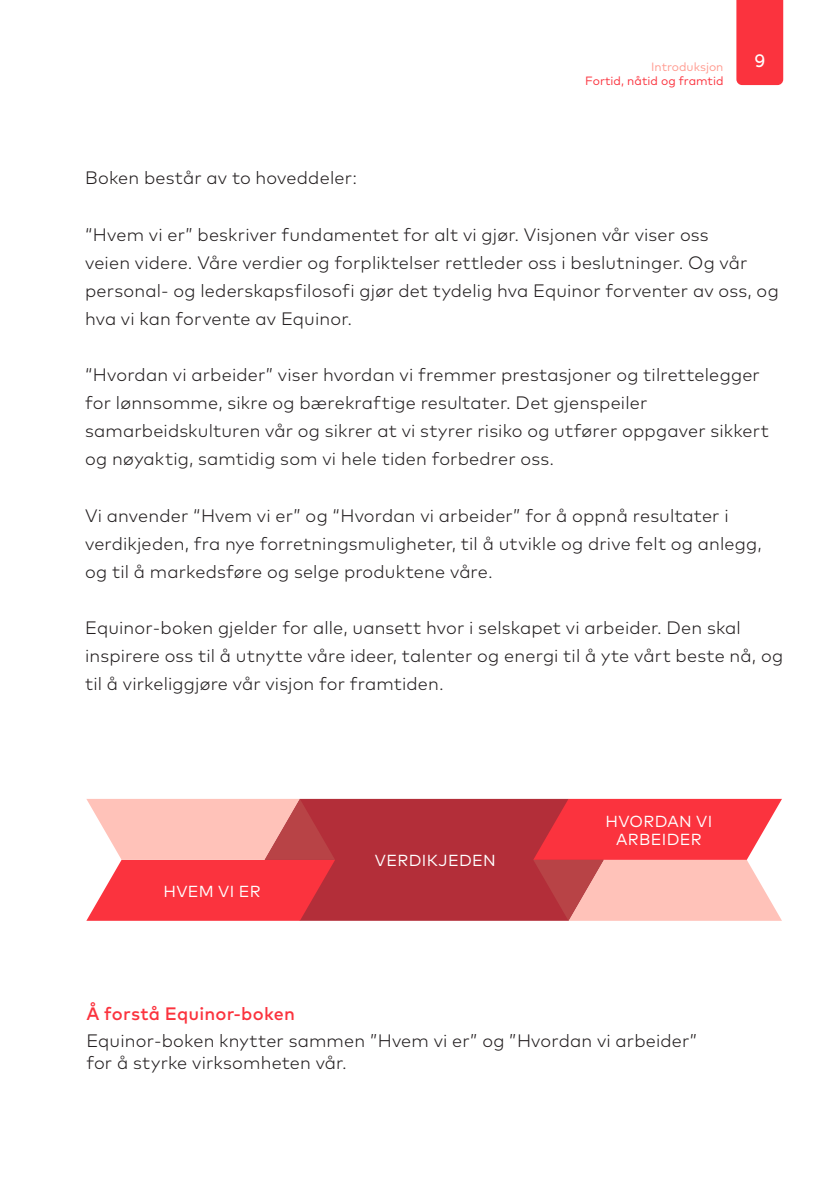
<style>
.page{position:relative;width:840px;height:1191px;background:#fff}
.page>*{position:absolute;margin:0;border:0;box-sizing:border-box;transform-origin:0 0}
.Body_text{font:300 18px/28px "Mark Pro";letter-spacing:.01em;color:#231f20}
.Illustration_descrip{font:300 18px/21.6px "Mark Pro";letter-spacing:.01em;color:#231f20}
.illustration_title{font:500 18px "Mark Pro";letter-spacing:.01em;color:#fb333e}
.t1{font:18px "Equinor Beta";color:#fff}
.IT_L-CAPS{font:16px/18px "Mark Pro";letter-spacing:.025em;color:#fff;text-align:center}
.t2{font:12px "Mark OT";color:#fb333e}
.t3{font:12px "Mark OT";color:#ff9b90}
</style>
<div class="page">
<div style="left:736px;top:0;width:46px;height:85px;background:#fb333e"></div>
<div style="left:335px;top:799px;width:198px;height:121px;background:#b32e39"></div>
<svg style="left:533px;top:799px;width:248px;height:121px;background:#f27477"></svg>
<svg style="left:86px;top:799px;width:249px;height:121px;background:#f27678"></svg>
<p class="Body_text" style="left:85px;top:163px;width:273px">Boken består av to hoveddeler:</p>
<p class="t3" style="left:650px;top:59px;width:74px">Introduksjon</p>
<p class="t2" style="left:585px;top:73px;width:140px">Fortid, nåtid og framtid</p>
<p class="t1" style="left:754px;top:51px;width:12px">9</p>
<p class="Body_text" style="left:85px;top:219px;width:694px">“Hvem vi er” beskriver fundamentet for alt vi gjør. Visjonen vår viser oss<br>veien videre. Våre verdier og forpliktelser rettleder oss i beslutninger. Og vår personal- og lederskapsfilosofi gjør det tydelig hva Equinor forventer av oss, og hva vi kan forvente av Equinor.</p>
<p class="Body_text" style="left:85px;top:359px;width:685px">“Hvordan vi arbeider” viser hvordan vi fremmer prestasjoner og tilrettelegger for lønnsomme, sikre og bærekraftige resultater. Det gjenspeiler samarbeidskulturen vår og sikrer at vi styrer risiko og utfører oppgaver sikkert og nøyaktig, samtidig som vi hele tiden forbedrer oss.</p>
<p class="Body_text" style="left:85px;top:500px;width:678px">Vi anvender “Hvem vi er” og “Hvordan vi arbeider” for å oppnå resultater i verdikjeden, fra nye forretningsmuligheter, til å utvikle og drive felt og anlegg, og til å markedsføre og selge produktene våre.</p>
<p class="Body_text" style="left:85px;top:612px;width:699px">Equinor-boken gjelder for alle, uansett hvor i selskapet vi arbeider. Den skal inspirere oss til å utnytte våre ideer, talenter og energi til å yte vårt beste nå, og til å virkeliggjøre vår visjon for framtiden.</p>
<p class="IT_L-CAPS" style="left:163px;top:880px;width:98px">HVEM VI ER</p>
<p class="IT_L-CAPS" style="left:374px;top:850px;width:122px">VERDIKJEDEN</p>
<p class="IT_L-CAPS" style="left:605px;top:810px;width:108px">HVORDAN VI<br>ARBEIDER</p>
<p class="illustration_title" style="left:86px;top:1000px;width:210px">Å forstå Equinor-boken</p>
<p class="Illustration_descrip" style="left:86px;top:1028px;width:612px">Equinor-boken knytter sammen ”Hvem vi er” og ”Hvordan vi arbeider” for å styrke virksomheten vår.</p>
</div>
